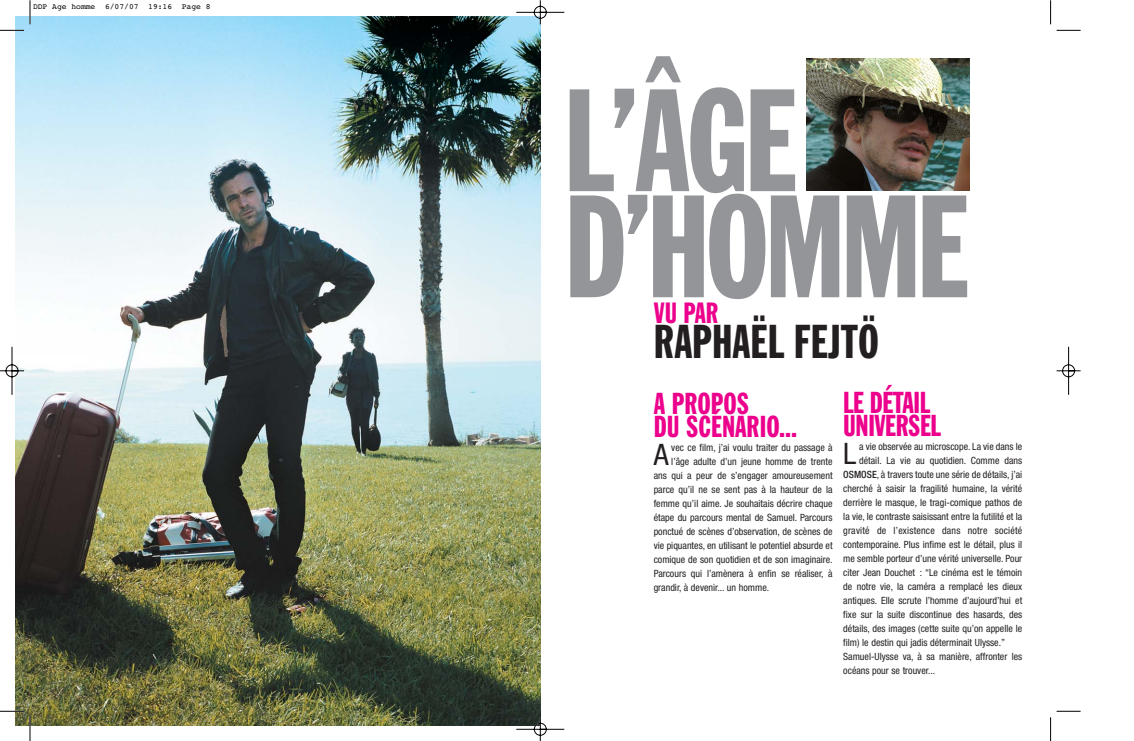
<style>
.page{position:relative;width:1134px;height:741px;background:#fff}
.page>*{position:absolute;margin:0;border:0;box-sizing:border-box;transform-origin:0 0}
.t1{font:extra-condensed 144px/106px "Franklin Gothic BT";letter-spacing:-.03em;color:#939598}
.t2{font:extra-condensed 47px "Franklin Gothic BT";color:#231f20}
.t3{font:extra-condensed 30px/23px "Franklin Gothic BT";letter-spacing:-.015em;color:#ec008c}
.t4{font:condensed 29.6px "Helvetica Neue";color:#231f20}
.t5{font:extra-condensed 29px "Franklin Gothic BT";color:#ec008c}
.t6{font:condensed 10px "Helvetica Neue";color:#231f20}
.t7{font:condensed 10px "Helvetica Neue";letter-spacing:.02em;color:#231f20}
.t8{font:8px "Courier";color:#000}
.s1{font-weight:500}
</style>
<div class="page">
<img style="left:0;top:0;width:1081px;height:740px">
<p class="t8" style="left:33px;top:4px;width:179px">DDP Age homme 6/07/07 19:16 Page 8</p>
<h1 class="t1" style="left:564px;top:103px;width:407px">L’ÂGE<br>D’HOMME</h1>
<h3 class="t5" style="left:654px;top:301px;width:66px">VU PAR</h3>
<h2 class="t2" style="left:654px;top:323px;width:227px">RAPHAËL FEJTÖ</h2>
<h3 class="t3" style="left:654px;top:394px;width:145px">A PROPOS<br>DU SCÉNARIO...</h3>
<h3 class="t4" style="left:654px;top:443px;width:16px">A</h3>
<p class="t6" style="left:671px;top:443px;width:163px">vec ce film, j’ai voulu traiter du passage à</p>
<p class="t6" style="left:671px;top:457px;width:163px">l’âge adulte d’un jeune homme de trente</p>
<p class="t6" style="left:654px;top:471px;width:180px">ans qui a peur de s’engager amoureusement</p>
<p class="t6" style="left:654px;top:485px;width:180px">parce qu’il ne se sent pas à la hauteur de la</p>
<p class="t6" style="left:654px;top:499px;width:180px">femme qu’il aime. Je souhaitais décrire chaque</p>
<p class="t6" style="left:654px;top:513px;width:180px">étape du parcours mental de Samuel. Parcours</p>
<p class="t6" style="left:654px;top:527px;width:180px">ponctué de scènes d’observation, de scènes de</p>
<p class="t6" style="left:654px;top:541px;width:180px">vie piquantes, en utilisant le potentiel absurde et</p>
<p class="t6" style="left:654px;top:555px;width:180px">comique de son quotidien et de son imaginaire.</p>
<p class="t6" style="left:654px;top:569px;width:180px">Parcours qui l’amènera à enfin se réaliser, à</p>
<p class="t6" style="left:654px;top:583px;width:117px">grandir, à devenir... un homme.</p>
<h3 class="t3" style="left:843px;top:394px;width:99px">LE DÉTAIL<br>UNIVERSEL</h3>
<h3 class="t4" style="left:843px;top:443px;width:15px">L</h3>
<p class="t6" style="left:859px;top:443px;width:165px">a vie observée au microscope. La vie dans le</p>
<p class="t6" style="left:859px;top:457px;width:165px">détail. La vie au quotidien. Comme dans</p>
<p class="t6" style="left:843px;top:471px;width:180px"><span class="s1">OSMOSE</span>, à travers toute une série de détails, j’ai</p>
<p class="t6" style="left:843px;top:485px;width:180px">cherché à saisir la fragilité humaine, la vérité</p>
<p class="t6" style="left:843px;top:499px;width:180px">derrière le masque, le tragi-comique pathos de</p>
<p class="t6" style="left:843px;top:513px;width:180px">la vie, le contraste saisissant entre la futilité et la</p>
<p class="t7" style="left:843px;top:527px;width:180px">gravité de l’existence dans notre société</p>
<p class="t6" style="left:843px;top:541px;width:180px">contemporaine. Plus infime est le détail, plus il</p>
<p class="t6" style="left:843px;top:555px;width:180px">me semble porteur d’une vérité universelle. Pour</p>
<p class="t6" style="left:843px;top:569px;width:180px">citer Jean Douchet : “Le cinéma est le témoin</p>
<p class="t6" style="left:843px;top:583px;width:180px">de notre vie, la caméra a remplacé les dieux</p>
<p class="t6" style="left:843px;top:597px;width:180px">antiques. Elle scrute l’homme d’aujourd’hui et</p>
<p class="t6" style="left:843px;top:611px;width:180px">fixe sur la suite discontinue des hasards, des</p>
<p class="t6" style="left:843px;top:625px;width:180px">détails, des images (cette suite qu’on appelle le</p>
<p class="t6" style="left:843px;top:639px;width:163px">film) le destin qui jadis déterminait Ulysse.”</p>
<p class="t6" style="left:843px;top:653px;width:180px">Samuel-Ulysse va, à sa manière, affronter les</p>
<p class="t6" style="left:843px;top:667px;width:93px">océans pour se trouver...</p>
</div>
